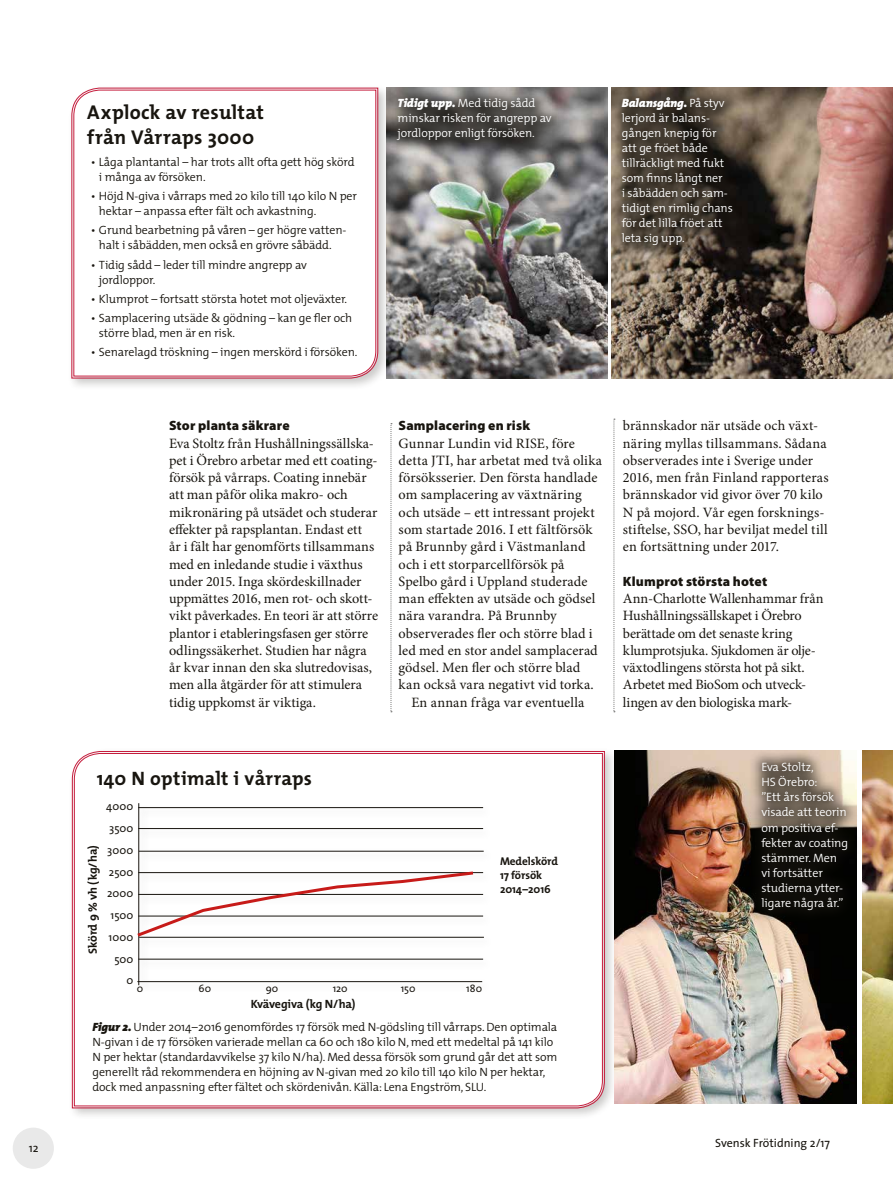
<style>
.page{position:relative;width:893px;height:1200px;background:#fff}
.page>*{position:absolute;margin:0;border:0;box-sizing:border-box;transform-origin:0 0}
.t1{font:700 20.1px/25.2px "The Mix";letter-spacing:.015em;color:#18150f}
.t2{font:700 19.5px "The Mix";letter-spacing:.015em;color:#18150f}
.t3{font:14.25px/17.2px "Minion Pro";letter-spacing:.005em;color:#18150f}
.t4{font:14.25px/17.2px "Minion Pro";letter-spacing:-.015em;color:#18150f}
.t5{font:900 13.5px "Myriad Pro";letter-spacing:.01em;color:#18150f}
.t6{font:300 12.15px/15.1px "The Mix";letter-spacing:-.01em;color:#fff}
.t7{font:300 12px/15px "The Mix";letter-spacing:-.01em;color:#18150f}
.t8{font:300 12px/15px "The Mix";letter-spacing:-.01em;color:#fff}
.t9{font:700 12px "The Mix";letter-spacing:-.02em;color:#18150f}
.t10{font:12px "The Sans";color:#18150f}
.t11{font:11.25px/21.8px "The Mix";letter-spacing:.015em;color:#18150f;text-align:right}
.t12{font:700 11.25px/14.1px "The Mix";letter-spacing:-.01em;color:#18150f}
.t13{font:10.5px "The Mix";letter-spacing:.005em;color:#18150f}
.s1{font-weight:900;font-style:italic}
</style>
<div class="page">
<div style="left:13px;top:1127px;width:41px;height:41px;background:#e9e9e9;border-radius:50%"></div>
<svg style="left:614px;top:419px;width:1px;height:293px"></svg>
<svg style="left:391px;top:423px;width:1px;height:289px"></svg>
<div style="left:68px;top:747px;width:549px;height:373px;background:#18150f;opacity:.23"></div>
<svg style="left:73px;top:752px;width:530px;height:354px"></svg>
<div style="left:68px;top:84px;width:322px;height:306px;background:#18150f;opacity:.23"></div>
<svg style="left:71px;top:87px;width:308px;height:292px;background:#d58795"></svg>
<svg style="left:73px;top:89px;width:304px;height:288px"></svg>
<img style="left:387px;top:88px;width:220px;height:290px">
<div style="left:387px;top:87px;width:180px;height:70px;background:#18150f;opacity:.75"></div>
<img style="left:611px;top:88px;width:282px;height:290px">
<div style="left:612px;top:87px;width:137px;height:175px;background:#18150f;opacity:.75"></div>
<div style="left:135px;top:976px;width:359px;height:18px;background:#18150f;opacity:.23"></div>
<hr style="left:137px;top:980px;width:345px;height:1px;background:#18150f">
<div style="left:136px;top:803px;width:358px;height:17px;background:#18150f;opacity:.23"></div>
<hr style="left:138px;top:807px;width:345px;height:1px;background:#18150f">
<div style="left:136px;top:824px;width:358px;height:17px;background:#18150f;opacity:.23"></div>
<hr style="left:138px;top:828px;width:345px;height:1px;background:#18150f">
<div style="left:136px;top:868px;width:358px;height:17px;background:#fefefe"></div>
<hr style="left:138px;top:872px;width:345px;height:1px;background:#18150f">
<div style="left:136px;top:889px;width:358px;height:18px;background:#fefefe"></div>
<hr style="left:138px;top:893px;width:345px;height:1px;background:#18150f">
<div style="left:136px;top:911px;width:358px;height:17px;background:#fefefe"></div>
<hr style="left:138px;top:915px;width:345px;height:1px;background:#18150f">
<div style="left:136px;top:954px;width:358px;height:17px;background:#18150f;opacity:.23"></div>
<hr style="left:138px;top:958px;width:345px;height:1px;background:#18150f">
<div style="left:137px;top:846px;width:358px;height:17px;background:#18150f;opacity:.23"></div>
<hr style="left:139px;top:850px;width:345px;height:1px;background:#18150f">
<div style="left:134px;top:800px;width:18px;height:196px;background:#18150f;opacity:.23"></div>
<hr style="left:138px;top:803px;width:1px;height:181px;background:#18150f">
<svg style="left:134px;top:869px;width:342px;height:69px"></svg>
<div style="left:137px;top:932px;width:358px;height:17px;background:#18150f;opacity:.23"></div>
<hr style="left:139px;top:936px;width:345px;height:1px;background:#18150f">
<img style="left:614px;top:750px;width:243px;height:353px">
<img style="left:862px;top:750px;width:31px;height:353px">
<svg style="left:749px;top:750px;width:108px;height:173px;background:#50483f"></svg>
<h1 class="t1" style="left:87px;top:99px;width:178px">Axplock av resultat från Vårraps 3000</h1>
<p class="t7" style="left:99px;top:154px;width:257px;text-indent:-8px">• Låga plantantal – har trots allt ofta gett hög skörd i många av försöken.</p>
<p class="t7" style="left:99px;top:188px;width:260px;text-indent:-8px">• Höjd N-giva i vårraps med 20 kilo till 140 kilo N per hektar – anpassa efter fält och avkastning.</p>
<p class="t7" style="left:91px;top:222px;width:257px;text-align:center">• Grund bearbetning på våren – ger högre vatten&shy;halt i såbädden, men också en grövre såbädd.</p>
<p class="t7" style="left:99px;top:256px;width:209px;text-indent:-8px">• Tidig sådd – leder till mindre angrepp av jordloppor.</p>
<p class="t7" style="left:91px;top:291px;width:258px">• Klumprot – fortsatt största hotet mot oljeväxter.</p>
<p class="t7" style="left:99px;top:310px;width:255px;text-indent:-8px">• Samplacering utsäde &amp; gödning – kan ge fler och större blad, men är en risk.</p>
<p class="t7" style="left:91px;top:344px;width:268px">• Senarelagd tröskning – ingen merskörd i försöken.</p>
<p class="t8" style="left:398px;top:95px;width:156px"><span class="s1">Tidigt upp.</span> Med tidig sådd minskar risken för angrepp av jordloppor enligt försöken.</p>
<p class="t8" style="left:622px;top:95px;width:112px"><span class="s1">Balansgång.</span> På styv lerjord är balans&shy;gången knepig för att ge fröet både tillräckligt med fukt som finns långt ner<br>i såbädden och sam&shy;tidigt en rimlig chans för det lilla fröet att leta sig upp.</p>
<p class="t5" style="left:169px;top:416px;width:122px">Stor planta säkrare</p>
<p class="t3" style="left:169px;top:434px;width:211px">Eva Stoltz från Hushållningssällska&shy;pet i Örebro arbetar med ett coating&shy;försök på vårraps. Coating innebär att man påför olika makro- och mikronäring på utsädet och studerar effekter på rapsplantan. Endast ett<br>år i fält har genomförts tillsammans med en inledande studie i växthus under 2015. Inga skördeskillnader uppmättes 2016, men rot- och skott&shy;vikt påverkades. En teori är att större plantor i etableringsfasen ger större odlingssäkerhet. Studien har några år kvar innan den ska slutredovisas, men alla åtgärder för att stimulera tidig uppkomst är viktiga.</p>
<p class="t5" style="left:399px;top:416px;width:133px">Samplacering en risk</p>
<p class="t3" style="left:399px;top:434px;width:178px">Gunnar Lundin vid RISE, före</p>
<p class="t3" style="left:399px;top:451px;width:205px">detta JTI, har arbetat med två olika</p>
<p class="t3" style="left:399px;top:469px;width:200px">försöksserier. Den första handlade</p>
<p class="t3" style="left:399px;top:486px;width:185px">om samplacering av växtnäring</p>
<p class="t3" style="left:399px;top:503px;width:198px">och utsäde – ett intressant projekt</p>
<p class="t3" style="left:399px;top:520px;width:195px">som startade 2016. I ett fältförsök</p>
<p class="t3" style="left:399px;top:538px;width:188px">på Brunnby gård i Västmanland</p>
<p class="t3" style="left:399px;top:555px;width:167px">och i ett storparcellförsök på</p>
<p class="t3" style="left:399px;top:572px;width:190px">Spelbo gård i Uppland studerade</p>
<p class="t3" style="left:399px;top:589px;width:198px">man effekten av utsäde och gödsel</p>
<p class="t3" style="left:399px;top:607px;width:160px">nära varandra. På Brunnby</p>
<p class="t3" style="left:399px;top:624px;width:196px">observerades fler och större blad i</p>
<p class="t3" style="left:399px;top:641px;width:201px">led med en stor andel samplacerad</p>
<p class="t3" style="left:399px;top:659px;width:183px">gödsel. Men fler och större blad</p>
<p class="t3" style="left:399px;top:676px;width:197px">kan också vara negativt vid torka.</p>
<p class="t3" style="left:411px;top:693px;width:175px">En annan fråga var eventuella</p>
<p class="t3" style="left:623px;top:417px;width:207px">brännskador när utsäde och växt&shy;näring myllas tillsammans. Sådana observerades inte i Sverige under 2016, men från Finland rapporteras brännskador vid givor över 70 kilo N på mojord. Vår egen forsknings&shy;stiftelse, SSO, har beviljat medel till en fortsättning under 2017.</p>
<p class="t5" style="left:623px;top:572px;width:146px">Klumprot största hotet</p>
<p class="t4" style="left:623px;top:589px;width:202px">Ann-Charlotte Wallenhammar från Hushållningssällskapet i Örebro berättade om det senaste kring klumprotsjuka. Sjukdomen är olje&shy;växtodlingens största hot på sikt.<br>Arbetet med BioSom och utveck&shy;lingen av den biologiska mark-</p>
<h2 class="t2" style="left:97px;top:761px;width:217px">140 N optimalt i vårraps</h2>
<p class="t11" style="left:106px;top:795px;width:29px">4000<br>3500<br>3000<br>2500<br>2000<br>1500<br>1000<br>500<br>0</p>
<p class="t9" style="left:83px;top:953px;width:110px;rotate:-90deg">Skörd 9 % vh (kg/ha)</p>
<p class="t13" style="left:137px;top:979px;width:8px">0</p>
<p class="t13" style="left:199px;top:979px;width:14px">60</p>
<p class="t13" style="left:266px;top:979px;width:14px">90</p>
<p class="t13" style="left:333px;top:979px;width:17px">120</p>
<p class="t13" style="left:401px;top:979px;width:16px">150</p>
<p class="t13" style="left:466px;top:979px;width:17px">180</p>
<p class="t9" style="left:251px;top:993px;width:106px">Kvävegiva (kg N/ha)</p>
<p class="t12" style="left:500px;top:853px;width:59px">Medelskörd<br>17 försök<br>2014–2016</p>
<p class="t7" style="left:93px;top:1018px;width:466px"><span class="s1">Figur 2.</span> Under 2014–2016 genomfördes 17 försök med N-gödsling till vårraps. Den optimala N-givan i de 17 försöken varierade mellan ca 60 och 180 kilo N, med ett medeltal på 141 kilo N per hektar (standardavvikelse 37 kilo N/ha). Med dessa försök som grund går det att som generellt råd rekommendera en höjning av N-givan med 20 kilo till 140 kilo N per hektar, dock med anpassning efter fältet och skördenivån. Källa: Lena Engström, SLU.</p>
<p class="t6" style="left:761px;top:758px;width:88px">Eva Stoltz,<br>HS Örebro:<br>”Ett års försök visade att teorin om positiva ef&shy;fekter av coating stämmer. Men vi fortsätter studierna ytter&shy;ligare några år.”</p>
<p class="t10" style="left:29px;top:1137px;width:11px">12</p>
<p class="t10" style="left:715px;top:1132px;width:116px">Svensk Frötidning 2/17</p>
</div>
